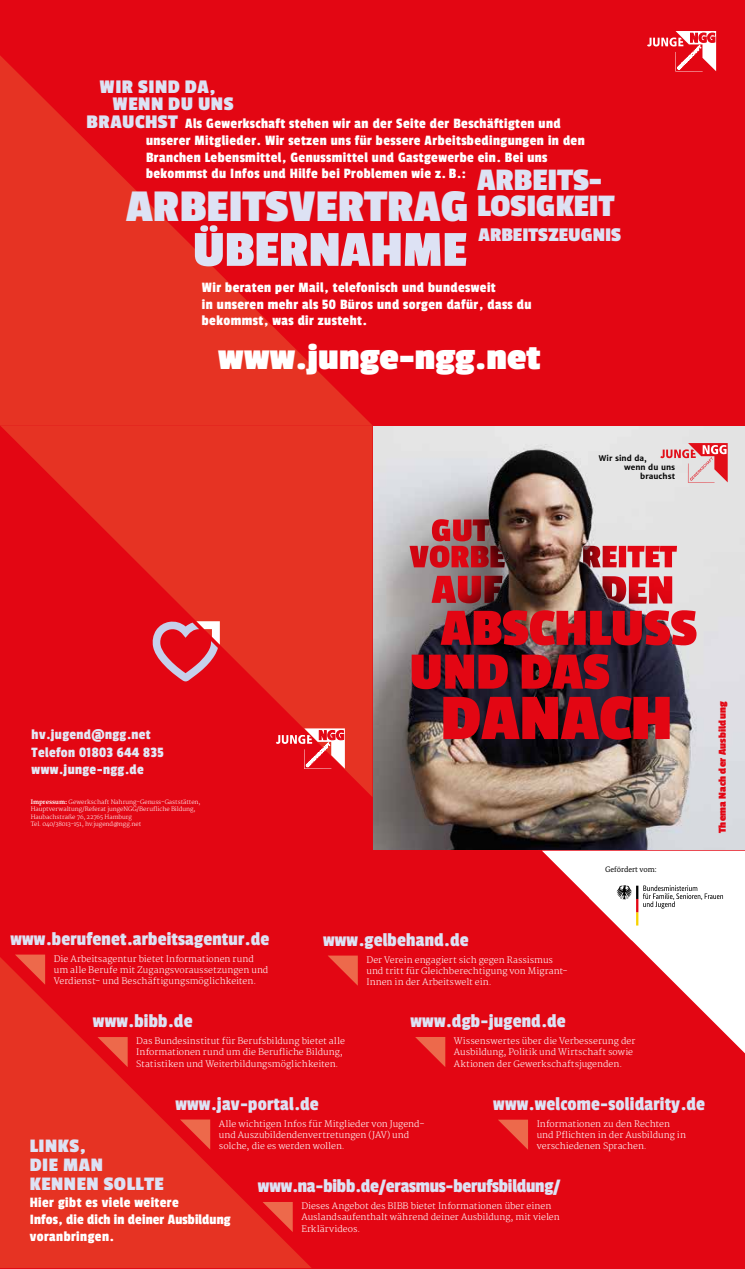
<style>
.page{position:relative;width:745px;height:1269px;background:#fff}
.page>*{position:absolute;margin:0;border:0;box-sizing:border-box;transform-origin:0 0}
.t1{font:700 67.88px "Passion One";color:#e30613}
.t2{font:700 54.75px/43.8px "Passion One";color:#e30613}
.t3{font:700 52.75px "Passion One";color:#dde2f4}
.t4{font:700 47.5px "Passion One";color:#dde2f4}
.t5{font:700 38.75px "Passion One";color:#fff}
.t6{font:700 32.75px/26.8px "Passion One";color:#dde2f4}
.t7{font:700 20.38px "Passion One";color:#dde2f4}
.t8{font:700 20.25px "Passion One";letter-spacing:.025em;color:#dde2f4}
.t9{font:20px "Passion One";letter-spacing:.01em;color:#dde2f4}
.t10{font:20px "Passion One";letter-spacing:-.01em;color:#dde2f4}
.t11{font:700 20px/18.8px "Passion One";letter-spacing:.03em;color:#dde2f4}
.t12{font:15px/16.9px "Passion One";letter-spacing:.03em;color:#fff}
.t13{font:15px "Passion One";letter-spacing:.025em;color:#e4e8f6}
.t14{font:700 11.12px "Passion One";letter-spacing:.01em;color:#e30613}
.t15{font:300 8.75px/11.2px "Merriweather";color:#fff}
.t16{font:8px "Bundes Serif";color:#000}
.t17{font:700 7.75px "Merriweather Sans";color:#000}
.t18{font:300 5.88px/7.5px "Merriweather";letter-spacing:-.005em;color:#fff}
.s1{font-weight:700}
</style>
<div class="page">
<img style="left:372px;top:425px;width:372px;height:425px">
<img style="left:409px;top:519px;width:267px;height:84px">
<div style="left:0;top:425px;width:372px;height:425px;background:#e30613"></div>
<div style="left:0;top:0;width:744px;height:425px;background:#e30613"></div>
<svg style="left:659px;top:443px;width:68px;height:39px;background:#e4a9ac"></svg>
<svg style="left:0;top:425px;width:372px;height:371px;fill:#e63323"></svg>
<svg style="left:0;top:55px;width:372px;height:370px"></svg>
<svg style="left:152px;top:621px;width:68px;height:60px"></svg>
<svg style="left:647px;top:31px;width:68px;height:40px"></svg>
<svg style="left:275px;top:728px;width:69px;height:41px"></svg>
<div style="left:0;top:850px;width:744px;height:418px;background:#e30613"></div>
<svg style="left:542px;top:850px;width:202px;height:203px"></svg>
<svg style="left:589px;top:851px;width:149px;height:89px;background:#f5e5e6"></svg>
<svg style="left:0;top:957px;width:311px;height:311px;fill:#e63323"></svg>
<svg style="left:15px;top:954px;width:30px;height:30px"></svg>
<svg style="left:97px;top:1037px;width:31px;height:30px"></svg>
<svg style="left:180px;top:1119px;width:30px;height:30px"></svg>
<svg style="left:262px;top:1202px;width:30px;height:30px"></svg>
<svg style="left:328px;top:955px;width:29px;height:30px"></svg>
<svg style="left:415px;top:1037px;width:30px;height:30px"></svg>
<svg style="left:498px;top:1119px;width:29px;height:30px"></svg>
<h3 class="t8" style="left:99px;top:76px;width:117px">WIR SIND DA,</h3>
<h3 class="t8" style="left:113px;top:93px;width:122px">WENN DU UNS</h3>
<h3 class="t8" style="left:86px;top:111px;width:93px">BRAUCHST</h3>
<p class="t12" style="left:146px;top:115px;width:440px;text-indent:39px">Als Gewerkschaft stehen wir an der Seite der Beschäftigten und unserer Mitglieder. Wir setzen uns für bessere Arbeitsbedingungen in den Branchen Lebensmittel, Genussmittel und Gastgewerbe ein. Bei uns bekommst du Infos und Hilfe bei Problemen wie z. B.:</p>
<h3 class="t6" style="left:476px;top:166px;width:139px">ARBEITS-<br>LOSIGKEIT</h3>
<h3 class="t4" style="left:126px;top:181px;width:344px">ARBEITSVERTRAG</h3>
<h3 class="t3" style="left:193px;top:222px;width:275px">ÜBERNAHME</h3>
<h3 class="t7" style="left:478px;top:224px;width:144px">ARBEITSZEUGNIS</h3>
<h3 class="t12" style="left:202px;top:278px;width:331px">Wir beraten per Mail, telefonisch und bundesweit<br>in unseren mehr als 50 Büros und sorgen dafür, dass du bekommst, was dir zusteht.</h3>
<h3 class="t5" style="left:218px;top:337px;width:324px">www.junge-ngg.net</h3>
<p class="t17" style="left:598px;top:453px;width:49px">Wir sind da,</p>
<p class="t17" style="left:623px;top:462px;width:52px">wenn du uns</p>
<p class="t17" style="left:639px;top:471px;width:36px">brauchst</p>
<h3 class="t13" style="left:32px;top:726px;width:120px">hv.jugend@ngg.net</h3>
<h3 class="t13" style="left:32px;top:761px;width:113px">www.junge-ngg.de</h3>
<h3 class="t13" style="left:32px;top:744px;width:133px">Telefon 01803 644 835</h3>
<p class="t18" style="left:31px;top:798px;width:171px"><span class="s1">Impressum:</span> Gewerkschaft Nahrung-Genuss-Gaststätten, Hauptverwaltung/Referat jungeNGG/Berufliche Bildung, Haubachstraße 76, 22765 Hamburg<br>Tel. 040/38013-151, hv.jugend@ngg.net</p>
<h2 class="t2" style="left:409px;top:605px;width:289px;text-indent:31px">ABSCHLUSS<br>UND DAS</h2>
<h1 class="t1" style="left:440px;top:682px;width:233px">DANACH</h1>
<p class="t16" style="left:604px;top:865px;width:53px">Gefördert vom:</p>
<p class="t14" style="left:716px;top:833px;width:133px;rotate:-90deg">Thema Nach der Ausbildung</p>
<h3 class="t9" style="left:10px;top:928px;width:260px">www.berufenet.arbeitsagentur.de</h3>
<p class="t15" style="left:54px;top:953px;width:216px">Die Arbeitsagentur bietet Informationen rund um alle Berufe mit Zugangsvoraussetzungen und<br>Verdienst- und Beschäftigungsmöglichkeiten.</p>
<h3 class="t9" style="left:93px;top:1010px;width:101px">www.bibb.de</h3>
<p class="t15" style="left:136px;top:1035px;width:210px">Das Bundesinstitut für Berufsbildung bietet alle<br>Informationen rund um die Berufliche Bildung,<br>Statistiken und Weiterbildungsmöglichkeiten.</p>
<h3 class="t9" style="left:175px;top:1093px;width:145px">www.jav-portal.de</h3>
<p class="t15" style="left:219px;top:1118px;width:207px">Alle wichtigen Infos für Mitglieder von Jugend&shy;und Auszubildendenvertretungen (JAV) und solche, die es werden wollen.</p>
<h3 class="t10" style="left:258px;top:1175px;width:304px">www.na-bibb.de/erasmus-berufsbildung/</h3>
<p class="t15" style="left:301px;top:1200px;width:260px">Dieses Angebot des BIBB bietet Informationen über einen<br>Auslandsaufenthalt während deiner Ausbildung, mit vielen<br>Erklärvideos.</p>
<h3 class="t9" style="left:323px;top:929px;width:147px">www.gelbehand.de</h3>
<p class="t15" style="left:366px;top:954px;width:201px">Der Verein engagiert sich gegen Rassismus und tritt für Gleichberechtigung von Migrant-<br>Innen in der Arbeitswelt ein.</p>
<h3 class="t9" style="left:410px;top:1010px;width:157px">www.dgb-jugend.de</h3>
<p class="t15" style="left:453px;top:1035px;width:183px">Wissenswertes über die Verbesserung der<br>Ausbildung, Politik und Wirtschaft sowie<br>Aktionen der Gewerkschaftsjugenden.</p>
<h3 class="t9" style="left:493px;top:1093px;width:213px">www.welcome-solidarity.de</h3>
<p class="t15" style="left:536px;top:1118px;width:151px">Informationen zu den Rechten und Pflichten in der Ausbildung in</p>
<h3 class="t11" style="left:30px;top:1136px;width:58px">LINKS,</h3>
<p class="t15" style="left:536px;top:1141px;width:112px">verschiedenen Sprachen.</p>
<h3 class="t11" style="left:30px;top:1155px;width:136px">DIE MAN<br>KENNEN SOLLTE</h3>
<h3 class="t12" style="left:30px;top:1193px;width:202px">Hier gibt es viele weitere<br>Infos, die dich in deiner Ausbildung voranbringen.</h3>
</div>
